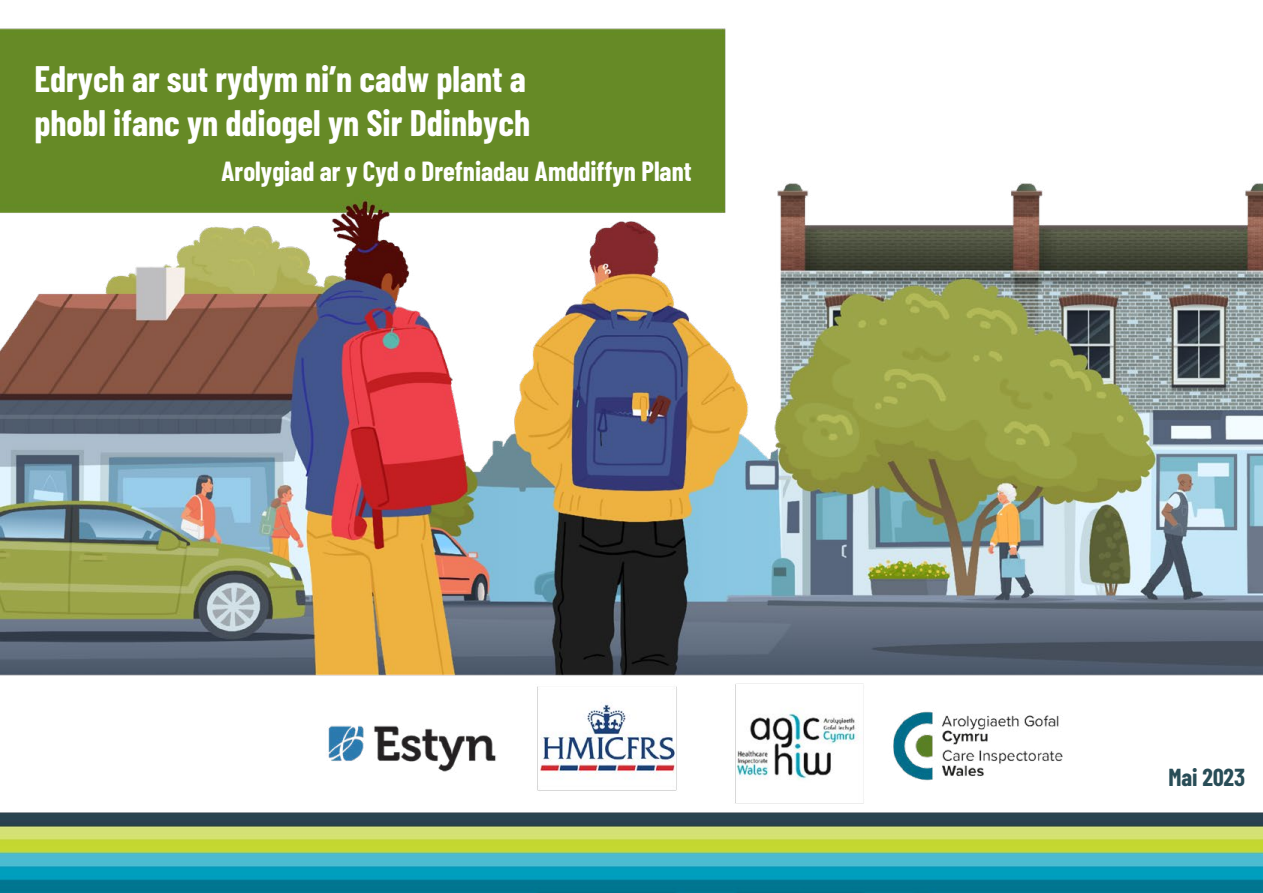
<style>
.page{position:relative;width:1263px;height:893px;background:#fff}
.page>*{position:absolute;margin:0;border:0;box-sizing:border-box;transform-origin:0 0}
.Heading{font:700 36px/43.2px "Barlow Condensed";color:#fff}
.Heading-2{font:700 27px "Barlow Condensed";color:#fff}
.Heading-3{font:700 24px "Barlow Condensed";color:#294d57}
</style>
<div class="page">
<img style="left:0;top:28px;width:1263px;height:865px">
<p class="Heading" style="left:34px;top:57px;width:497px">Edrych ar sut rydym ni’n cadw plant a phobl ifanc yn ddiogel yn Sir Ddinbych</p>
<p class="Heading-2" style="left:221px;top:154px;width:472px">Arolygiad ar y Cyd o Drefniadau Amddiffyn Plant</p>
<p class="Heading-3" style="left:1168px;top:762px;width:78px">Mai 2023</p>
</div>
